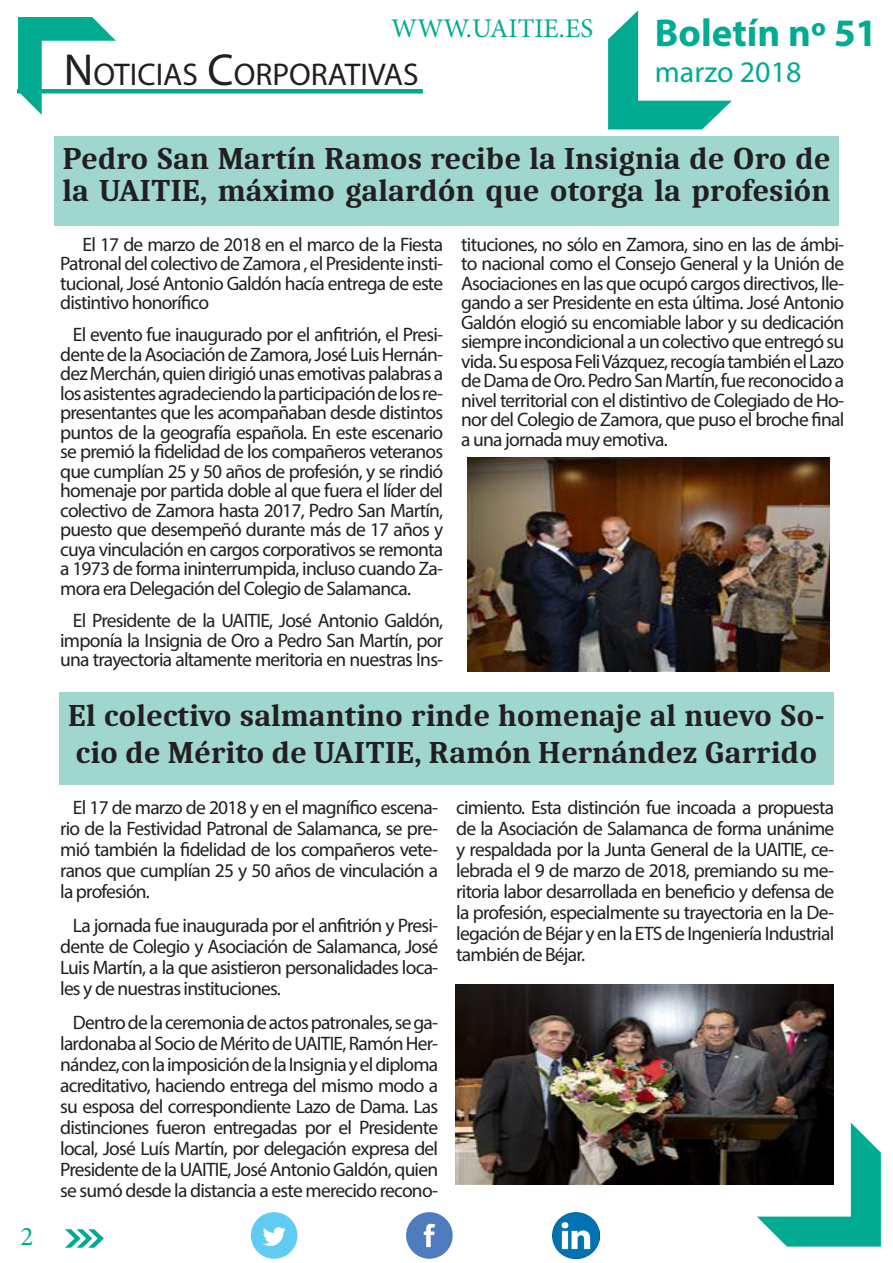
<style>
.page{position:relative;width:893px;height:1263px;background:#fff}
.page>*{position:absolute;margin:0;border:0;box-sizing:border-box;transform-origin:0 0}
.t1{font:700 39px "Myriad Pro";color:#00ab91}
.titular_noticia{font:700 31.5px/31.5px "Caladea";color:#231f20}
.TITULOS_APARTADOS{font:31.5px "Myriad Pro";color:#231f20}
.t2{font:30px "Myriad Pro";color:#00ab91}
.t3{font:27px "Minion Pro";color:#00ab91}
.CUERPO_NOTICIA{font:19.5px/19.5px "Myriad Pro";letter-spacing:-.04em;color:#231f20;text-align:justify}
.s1{font-size:45px}
</style>
<div class="page">
<svg style="left:65px;top:1229px;width:39px;height:19px"></svg>
<div style="left:406px;top:1212px;width:47px;height:47px;background:#4e7cbf;border-radius:50%"></div>
<svg style="left:424px;top:1224px;width:11px;height:23px"></svg>
<div style="left:251px;top:1212px;width:46px;height:47px;background:#60ccf1;border-radius:50%"></div>
<svg style="left:263px;top:1227px;width:23px;height:19px"></svg>
<img style="left:553px;top:1212px;width:46px;height:47px">
<svg style="left:757px;top:1123px;width:124px;height:123px"></svg>
<svg style="left:18px;top:17px;width:98px;height:98px"></svg>
<svg style="left:608px;top:10px;width:124px;height:119px"></svg>
<div style="left:17px;top:89px;width:406px;height:5px;background:#00ab91"></div>
<div style="left:54px;top:136px;width:785px;height:89px;background:#9fd7ce"></div>
<div style="left:59px;top:693px;width:774px;height:92px;background:#9fd7ce"></div>
<img style="left:468px;top:457px;width:362px;height:215px">
<img style="left:455px;top:984px;width:378px;height:200px">
<h3 class="t3" style="left:21px;top:1218px;width:14px">2</h3>
<p class="t3" style="left:391px;top:10px;width:204px">WWW.UAITIE.ES</p>
<p class="TITULOS_APARTADOS" style="left:64px;top:55px;width:356px"><span class="s1">N</span>OTICIAS <span class="s1">C</span>ORPORATIVAS</p>
<p class="t1" style="left:655px;top:8px;width:224px">Boletín nº 51</p>
<p class="t2" style="left:655px;top:54px;width:148px">marzo 2018</p>
<p class="titular_noticia" style="left:63px;top:142px;width:769px">Pedro San Martín Ramos recibe la Insignia de Oro de la UAITIE, máximo galardón que otorga la profesión</p>
<p class="CUERPO_NOTICIA" style="left:60px;top:234px;width:385px;text-indent:22px">El 17 de marzo de 2018 en el marco de la Fiesta Patronal del colectivo de Zamora , el Presidente insti&shy;tucional, José Antonio Galdón hacía entrega de este distintivo honorífico</p>
<p class="CUERPO_NOTICIA" style="left:60px;top:325px;width:385px;text-indent:13px">El evento fue inaugurado por el anfitrión, el Presi&shy;dente de la Asociación de Zamora, José Luis Hernán&shy;dez Merchán, quien dirigió unas emotivas palabras a los asistentes agradeciendo la participación de los re&shy;presentantes que les acompañaban desde distintos puntos de la geografía española. En este escenario se premió la fidelidad de los compañeros veteranos que cumplían 25 y 50 años de profesión, y se rindió homenaje por partida doble al que fuera el líder del colectivo de Zamora hasta 2017, Pedro San Martín, puesto que desempeñó durante más de 17 años y cuya vinculación en cargos corporativos se remonta a 1973 de forma ininterrumpida, incluso cuando Za&shy;mora era Delegación del Colegio de Salamanca.</p>
<p class="CUERPO_NOTICIA" style="left:60px;top:611px;width:385px;text-indent:13px">El Presidente de la UAITIE, José Antonio Galdón, imponía la Insignia de Oro a Pedro San Martín, por una trayectoria altamente meritoria en nuestras Ins-</p>
<p class="CUERPO_NOTICIA" style="left:461px;top:234px;width:385px">tituciones, no sólo en Zamora, sino en las de ámbi&shy;to nacional como el Consejo General y la Unión de Asociaciones en las que ocupó cargos directivos, lle&shy;gando a ser Presidente en esta última. José Antonio Galdón elogió su encomiable labor y su dedicación siempre incondicional a un colectivo que entregó su vida. Su esposa Feli Vázquez, recogía también el Lazo de Dama de Oro. Pedro San Martín, fue reconocido a nivel territorial con el distintivo de Colegiado de Ho&shy;nor del Colegio de Zamora, que puso el broche final a una jornada muy emotiva.</p>
<p class="titular_noticia" style="left:68px;top:696px;width:759px;line-height:37.5px">El colectivo salmantino rinde homenaje al nuevo So&shy;cio de Mérito de UAITIE, Ramón Hernández Garrido</p>
<p class="CUERPO_NOTICIA" style="left:60px;top:797px;width:380px;line-height:21px;text-indent:13px">El 17 de marzo de 2018 y en el magnífico escena&shy;rio de la Festividad Patronal de Salamanca, se pre&shy;mió también la fidelidad de los compañeros vete&shy;ranos que cumplían 25 y 50 años de vinculación a la profesión.</p>
<p class="CUERPO_NOTICIA" style="left:60px;top:914px;width:380px;line-height:21px;text-indent:13px">La jornada fue inaugurada por el anfitrión y Presi&shy;dente de Colegio y Asociación de Salamanca, José Luis Martín, a la que asistieron personalidades loca&shy;les y de nuestras instituciones.</p>
<p class="CUERPO_NOTICIA" style="left:60px;top:1011px;width:380px;line-height:21px;text-indent:13px">Dentro de la ceremonia de actos patronales, se ga&shy;lardonaba al Socio de Mérito de UAITIE, Ramón Her&shy;nández, con la imposición de la Insignia y el diploma acreditativo, haciendo entrega del mismo modo a su esposa del correspondiente Lazo de Dama. Las distinciones fueron entregadas por el Presidente local, José Luís Martín, por delegación expresa del Presidente de la UAITIE, José Antonio Galdón, quien se sumó desde la distancia a este merecido recono-</p>
<p class="CUERPO_NOTICIA" style="left:456px;top:797px;width:380px;line-height:21px">cimiento. Esta distinción fue incoada a propuesta de la Asociación de Salamanca de forma unánime y respaldada por la Junta General de la UAITIE, ce&shy;lebrada el 9 de marzo de 2018, premiando su me&shy;ritoria labor desarrollada en beneficio y defensa de la profesión, especialmente su trayectoria en la De&shy;legación de Béjar y en la ETS de Ingeniería Industrial también de Béjar.</p>
</div>
